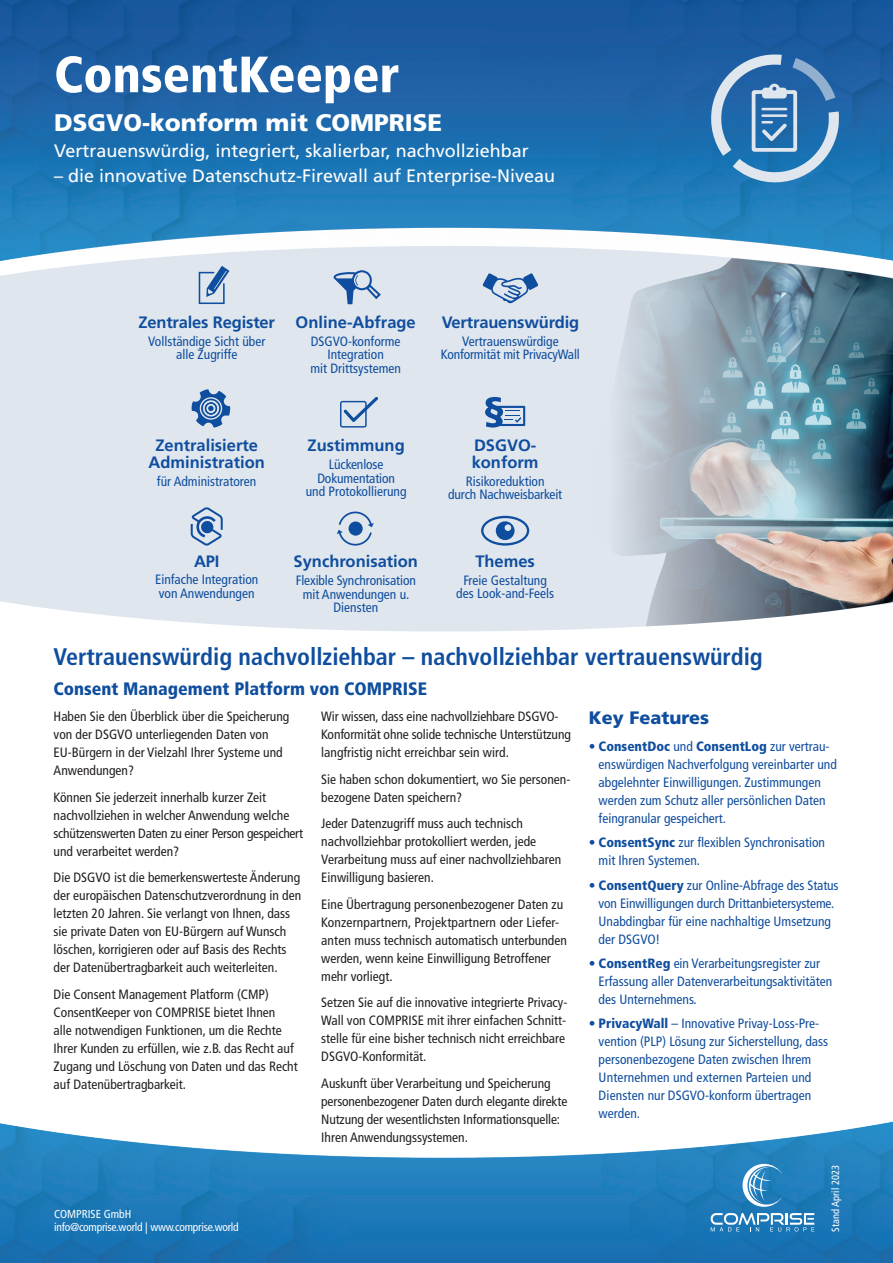
<style>
.page{position:relative;width:893px;height:1263px;background:#fff}
.page>*{position:absolute;margin:0;border:0;box-sizing:border-box;transform-origin:0 0}
.t1{font:900 condensed 51px "Frutiger";color:#fff}
.t2{font:700 condensed 24px "Frutiger";color:#0f4d9e}
.t3{font:900 24px "Frutiger LT Std";color:#fff}
.t4{font:18px "Frutiger LT Std";color:#fff}
.t5{font:900 condensed 18px "Frutiger";color:#0f4d9e}
.t6{font:900 18px "Frutiger LT Std";color:#0f4d9e}
.t7{font:700 16.5px/16.5px "Frutiger";color:#0f4d9e;text-align:center}
.t8{font:condensed 13.5px/18px "Frutiger LT Std";color:#231f20}
.t9{font:condensed 13.5px/18px "Frutiger LT Std";color:#0f4d9e}
.t10{font:condensed 13.5px/13.5px "Frutiger";color:#0f4d9e;text-align:center}
.t11{font:condensed 11.55px/13.2px "Frutiger";letter-spacing:-.02em;color:#fff}
.t12{font:condensed 10.5px "Frutiger";color:#fff}
.s1{font-weight:900}
</style>
<div class="page">
<div style="left:0;top:267px;width:567px;height:132px;background:#dfe6ee"></div>
<div style="left:0;top:399px;width:567px;height:232px;background:#dfe6ee"></div>
<img style="left:0;top:0;width:893px;height:267px">
<img style="left:0;top:1121px;width:893px;height:142px">
<img style="left:567px;top:251px;width:326px;height:379px">
<svg style="left:481px;top:516px;width:48px;height:30px"></svg>
<svg style="left:334px;top:269px;width:47px;height:35px;background:#a3b9d6"></svg>
<svg style="left:337px;top:512px;width:37px;height:34px"></svg>
<div style="left:349px;top:521px;width:14px;height:15px;background:#0f4d9e;border-radius:50%"></div>
<svg style="left:483px;top:273px;width:55px;height:30px;background:#9ab3d3"></svg>
<svg style="left:192px;top:389px;width:38px;height:39px"></svg>
<svg style="left:340px;top:397px;width:38px;height:31px"></svg>
<svg style="left:191px;top:507px;width:32px;height:39px"></svg>
<svg style="left:199px;top:266px;width:30px;height:38px"></svg>
<svg style="left:485px;top:397px;width:40px;height:31px"></svg>
<svg style="left:711px;top:54px;width:128px;height:128px;background:#4f88bc"></svg>
<svg style="left:743px;top:1164px;width:39px;height:43px;background:#599ecb"></svg>
<svg style="left:711px;top:1213px;width:103px;height:18px"></svg>
<h1 class="t1" style="left:54px;top:44px;width:347px">ConsentKeeper</h1>
<h2 class="t3" style="left:54px;top:108px;width:390px">DSGVO-konform mit COMPRISE</h2>
<h3 class="t4" style="left:54px;top:140px;width:476px">Vertrauenswürdig, integriert, skalierbar, nachvollziehbar</h3>
<h3 class="t4" style="left:54px;top:165px;width:503px">– die innovative Datenschutz-Firewall auf Enterprise-Niveau</h3>
<p class="t7" style="left:138px;top:314px;width:138px">Zentrales Register</p>
<p class="t10" style="left:148px;top:335px;width:119px">Vollständige Sicht über alle Zugriffe</p>
<p class="t7" style="left:296px;top:314px;width:122px">Online-Abfrage</p>
<p class="t10" style="left:310px;top:335px;width:92px">DSGVO-konforme<br>Integration<br>mit Drittsystemen</p>
<p class="t7" style="left:442px;top:314px;width:139px">Vertrauenswürdig</p>
<p class="t10" style="left:441px;top:335px;width:140px">Vertrauenswürdige<br>Konformität mit PrivacyWall</p>
<p class="t7" style="left:149px;top:437px;width:118px">Zentralisierte<br>Administration</p>
<p class="t10" style="left:157px;top:474px;width:101px">für Administratoren</p>
<p class="t7" style="left:194px;top:553px;width:27px">API</p>
<p class="t10" style="left:155px;top:573px;width:105px;text-align:left">Einfache Integration von Anwendungen</p>
<p class="t7" style="left:308px;top:437px;width:99px">Zustimmung</p>
<p class="t10" style="left:306px;top:458px;width:102px">Lückenlose<br>Dokumentation<br>und Protokollierung</p>
<p class="t7" style="left:294px;top:553px;width:126px">Synchronisation</p>
<p class="t10" style="left:296px;top:574px;width:122px">Flexible Synchronisation mit Anwendungen u.<br>Diensten</p>
<p class="t7" style="left:472px;top:437px;width:68px;text-align:left">DSGVO&shy;konform</p>
<p class="t10" style="left:448px;top:474px;width:116px">Risikoreduktion<br>durch Nachweisbarkeit</p>
<p class="t7" style="left:475px;top:553px;width:61px">Themes</p>
<p class="t10" style="left:456px;top:573px;width:99px">Freie Gestaltung des Look-and-Feels</p>
<h2 class="t2" style="left:54px;top:643px;width:711px">Vertrauenswürdig nachvollziehbar – nachvollziehbar vertrauenswürdig</h2>
<h3 class="t5" style="left:54px;top:678px;width:375px">Consent Management Platform von COMPRISE</h3>
<p class="t8" style="left:54px;top:708px;width:237px">Haben Sie den Überblick über die Speicherung von der DSGVO unterliegenden Daten von EU-Bürgern in der Vielzahl Ihrer Systeme und Anwendungen?</p>
<p class="t8" style="left:54px;top:788px;width:251px">Können Sie jederzeit innerhalb kurzer Zeit nachvollziehen in welcher Anwendung welche schützenswerten Daten zu einer Person gespeichert und verarbeitet werden?</p>
<p class="t8" style="left:54px;top:869px;width:249px">Die DSGVO ist die bemerkenswerteste Änderung der europäischen Datenschutzverordnung in den letzten 20 Jahren. Sie verlangt von Ihnen, dass sie private Daten von EU-Bürgern auf Wunsch löschen, korrigieren oder auf Basis des Rechts der Datenübertragbarkeit auch weiterleiten.</p>
<p class="t8" style="left:54px;top:985px;width:246px">Die Consent Management Platform (CMP)<br>ConsentKeeper von COMPRISE bietet Ihnen<br>alle notwendigen Funktionen, um die Rechte Ihrer Kunden zu erfüllen, wie z.B. das Recht auf Zugang und Löschung von Daten und das Recht auf Datenübertragbarkeit.</p>
<p class="t8" style="left:321px;top:708px;width:251px">Wir wissen, dass eine nachvollziehbare DSGVO-<br>Konformität ohne solide technische Unterstützung langfristig nicht erreichbar sein wird.</p>
<p class="t8" style="left:321px;top:770px;width:251px">Sie haben schon dokumentiert, wo Sie personen&shy;bezogene Daten speichern?</p>
<p class="t8" style="left:321px;top:815px;width:241px">Jeder Datenzugriff muss auch technisch nachvollziehbar protokolliert werden, jede Verarbeitung muss auf einer nachvollziehbaren Einwilligung basieren.</p>
<p class="t8" style="left:321px;top:895px;width:247px">Eine Übertragung personenbezogener Daten zu Konzernpartnern, Projektpartnern oder Liefer&shy;anten muss technisch automatisch unterbunden werden, wenn keine Einwilligung Betroffener mehr vorliegt.</p>
<p class="t8" style="left:321px;top:994px;width:248px">Setzen Sie auf die innovative integrierte Privacy-Wall von COMPRISE mit ihrer einfachen Schnitt&shy;stelle für eine bisher technisch nicht erreichbare DSGVO-Konformität.</p>
<p class="t8" style="left:321px;top:1074px;width:248px">Auskunft über Verarbeitung und Speicherung personenbezogener Daten durch elegante direkte Nutzung der wesentlichsten Informationsquelle:<br>Ihren Anwendungssystemen.</p>
<h3 class="t6" style="left:589px;top:707px;width:122px">Key Features</h3>
<p class="t9" style="left:599px;top:737px;width:240px;text-indent:-10px">• <span class="s1">ConsentDoc</span> und <span class="s1">ConsentLog</span> zur vertrau&shy;enswürdigen Nachverfolgung vereinbarter und abgelehnter Einwilligungen. Zustimmungen werden zum Schutz aller persönlichen Daten feingranular gespeichert.</p>
<p class="t9" style="left:599px;top:834px;width:228px;text-indent:-10px">• <span class="s1">ConsentSync</span> zur flexiblen Synchronisation mit Ihren Systemen.</p>
<p class="t9" style="left:599px;top:876px;width:241px;text-indent:-10px">• <span class="s1">ConsentQuery</span> zur Online-Abfrage des Status von Einwilligungen durch Drittanbietersysteme.<br>Unabdingbar für eine nachhaltige Umsetzung der DSGVO!</p>
<p class="t9" style="left:599px;top:954px;width:235px;text-indent:-10px">• <span class="s1">ConsentReg</span> ein Verarbeitungsregister zur<br>Erfassung aller Datenverarbeitungsaktivitäten des Unternehmens.</p>
<p class="t9" style="left:599px;top:1015px;width:231px;text-indent:-10px">• <span class="s1">PrivacyWall</span> – Innovative Privay-Loss-Pre&shy;vention (PLP) Lösung zur Sicherstellung, dass personenbezogene Daten zwischen Ihrem Unternehmen und externen Parteien und Diensten nur DSGVO-konform übertragen werden.</p>
<p class="t11" style="left:54px;top:1207px;width:186px">COMPRISE GmbH<br>info@comprise.world | www.comprise.world</p>
<p class="t12" style="left:829px;top:1231px;width:68px;rotate:-90deg">Stand April 2023</p>
</div>
